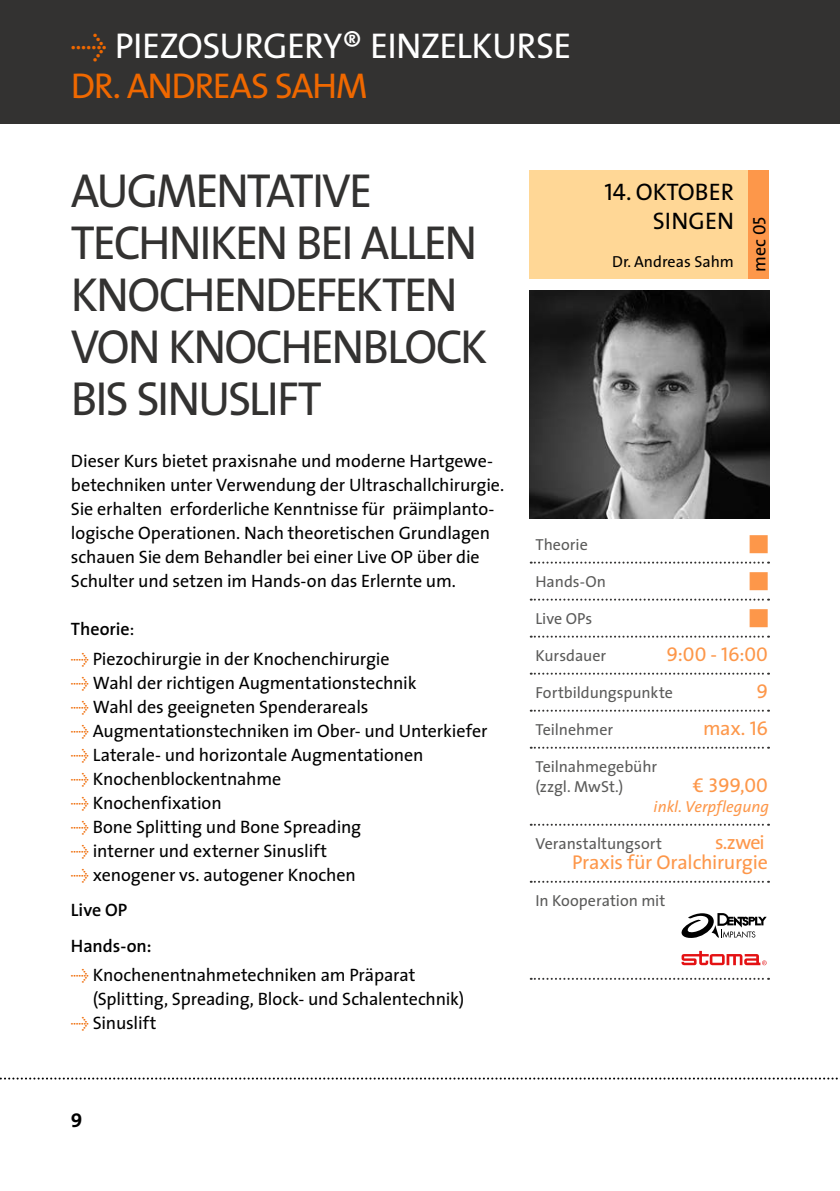
<style>
.page{position:relative;width:840px;height:1191px;background:#fff}
.page>*{position:absolute;margin:0;border:0;box-sizing:border-box;transform-origin:0 0}
.t1{font:48px/52px "The Sans";letter-spacing:-.045em;color:#333231}
.t2{font:36px "The Sans";letter-spacing:-.02em;color:#fff}
.t3{font:36px "The Sans";letter-spacing:-.04em;color:#ef6800}
.t4{font:24px/28.8px "The Sans Caps";color:#000;text-align:right}
.t5{font:20px/20px "The Sans";letter-spacing:-.015em;color:#fd974a;text-align:right}
.t6{font:20px "The Sans Caps";letter-spacing:-.005em;color:#fd974a}
.t7{font:20px "The Sans Expert";color:#fd974a}
.t8{font:20px "The Sans Bold Caps";color:#000}
.t9{font:18px/24px "The Sans";letter-spacing:-.005em;color:#000}
.t10{font:600 18px/35.4px "The Sans";color:#000}
.t11{font:16px/20px "The Sans";color:#5b5b5a}
.t12{font:italic 16px "The Sans";color:#fd974a}
.t13{font:16px "The Sans";color:#000}
.s1{font-family:"The Sans Expert";color:#ef6800}
.s2{font-weight:600}
.s3{font-family:"The Sans Caps"}
.s4{font-family:"The Sans"}
</style>
<div class="page">
<svg style="left:0;top:1077px;width:838px;height:2px"></svg>
<div style="left:0;top:0;width:839px;height:124px;background:#333231"></div>
<svg style="left:530px;top:561px;width:238px;height:2px"></svg>
<svg style="left:530px;top:598px;width:238px;height:2px"></svg>
<svg style="left:530px;top:635px;width:238px;height:2px"></svg>
<svg style="left:530px;top:672px;width:238px;height:2px"></svg>
<svg style="left:530px;top:709px;width:238px;height:2px"></svg>
<svg style="left:530px;top:746px;width:238px;height:2px"></svg>
<svg style="left:530px;top:823px;width:238px;height:2px"></svg>
<svg style="left:530px;top:880px;width:238px;height:2px"></svg>
<svg style="left:530px;top:977px;width:238px;height:2px"></svg>
<div style="left:747px;top:170px;width:21px;height:109px;background:#fd974a"></div>
<div style="left:529px;top:170px;width:218px;height:109px;background:#ffd796"></div>
<svg style="left:681px;top:951px;width:85px;height:14px"></svg>
<svg style="left:681px;top:913px;width:85px;height:25px"></svg>
<img style="left:529px;top:290px;width:239px;height:228px">
<h2 class="t2" style="left:71px;top:23px;width:502px"><span class="s1">Û</span> PIEZOSURGERY® EINZELKURSE</h2>
<h2 class="t3" style="left:71px;top:63px;width:298px">DR. ANDREAS SAHM</h2>
<h1 class="t1" style="left:71px;top:165px;width:418px">AUGMENTATIVE<br>TECHNIKEN BEI ALLEN<br>KNOCHENDEFEKTEN<br>VON KNOCHENBLOCK<br>BIS SINUSLIFT</h1>
<p class="t9" style="left:71px;top:449px;width:434px">Dieser Kurs bietet praxisnahe und moderne Hartgewe&shy;betechniken unter Verwendung der Ultraschallchirurgie.<br>Sie erhalten erforderliche Kenntnisse für präimplanto&shy;logische Operationen. Nach theoretischen Grundlagen schauen Sie dem Behandler bei einer Live OP über die Schulter und setzen im Hands-on das Erlernte um.</p>
<p class="t9" style="left:71px;top:614px;width:320px;line-height:29.6px"><span class="s2">Theorie</span>:<br><span class="s1">Û</span> Piezochirurgie in der Knochenchirurgie</p>
<p class="t9" style="left:71px;top:671px;width:418px"><span class="s1">Û</span> Wahl der richtigen Augmentationstechnik<br><span class="s1">Û</span> Wahl des geeigneten Spenderareals<br><span class="s1">Û</span> Augmentationstechniken im Ober- und Unterkiefer <span class="s1">Û</span> Laterale- und horizontale Augmentationen<br><span class="s1">Û</span> Knochenblockentnahme<br><span class="s1">Û</span> Knochenfixation<br><span class="s1">Û</span> Bone Splitting und Bone Spreading<br><span class="s1">Û</span> interner und externer Sinuslift<br><span class="s1">Û</span> xenogener vs. autogener Knochen</p>
<p class="t10" style="left:71px;top:892px;width:82px">Live OP<br>Hands-on:</p>
<p class="t9" style="left:71px;top:963px;width:346px"><span class="s1">Û</span> Knochenentnahmetechniken am Präparat</p>
<p class="t9" style="left:93px;top:987px;width:373px">(Splitting, Spreading, Block- und Schalentechnik)</p>
<p class="t9" style="left:71px;top:1011px;width:87px"><span class="s1">Û</span> Sinuslift</p>
<h3 class="t4" style="left:604px;top:177px;width:131px">14. OKTOBER<br>SINGEN</h3>
<p class="t13" style="left:612px;top:251px;width:123px">Dr. Andreas Sahm</p>
<p class="t9" style="left:747px;top:272px;width:57px;rotate:-90deg">mec <span class="s3">05</span></p>
<p class="t11" style="left:535px;top:535px;width:54px">Theorie</p>
<p class="t7" style="left:749px;top:530px;width:19px">Ô</p>
<p class="t11" style="left:535px;top:572px;width:72px">Hands-On</p>
<p class="t7" style="left:749px;top:567px;width:19px">Ô</p>
<p class="t11" style="left:535px;top:609px;width:58px">Live OPs</p>
<p class="t7" style="left:749px;top:604px;width:19px">Ô</p>
<p class="t11" style="left:535px;top:646px;width:72px">Kursdauer</p>
<p class="t6" style="left:666px;top:641px;width:103px">9:00 - 16:00</p>
<p class="t11" style="left:535px;top:683px;width:139px">Fortbildungspunkte</p>
<p class="t6" style="left:755px;top:678px;width:13px">9</p>
<p class="t11" style="left:535px;top:720px;width:79px">Teilnehmer</p>
<p class="t5" style="left:702px;top:719px;width:66px">max. <span class="s3">16</span></p>
<p class="t11" style="left:535px;top:757px;width:123px">Teilnahmegebühr (zzgl. MwSt.)</p>
<p class="t6" style="left:692px;top:773px;width:77px"><span class="s4">€</span> 399,00</p>
<p class="t12" style="left:653px;top:796px;width:117px">inkl. Verpflegung</p>
<p class="t11" style="left:535px;top:834px;width:128px">Veranstaltungsort</p>
<p class="t5" style="left:571px;top:833px;width:197px">s.zwei<br>Praxis für Oralchirurgie</p>
<p class="t11" style="left:535px;top:891px;width:131px">In Kooperation mit</p>
<p class="t8" style="left:71px;top:1107px;width:13px">9</p>
</div>
